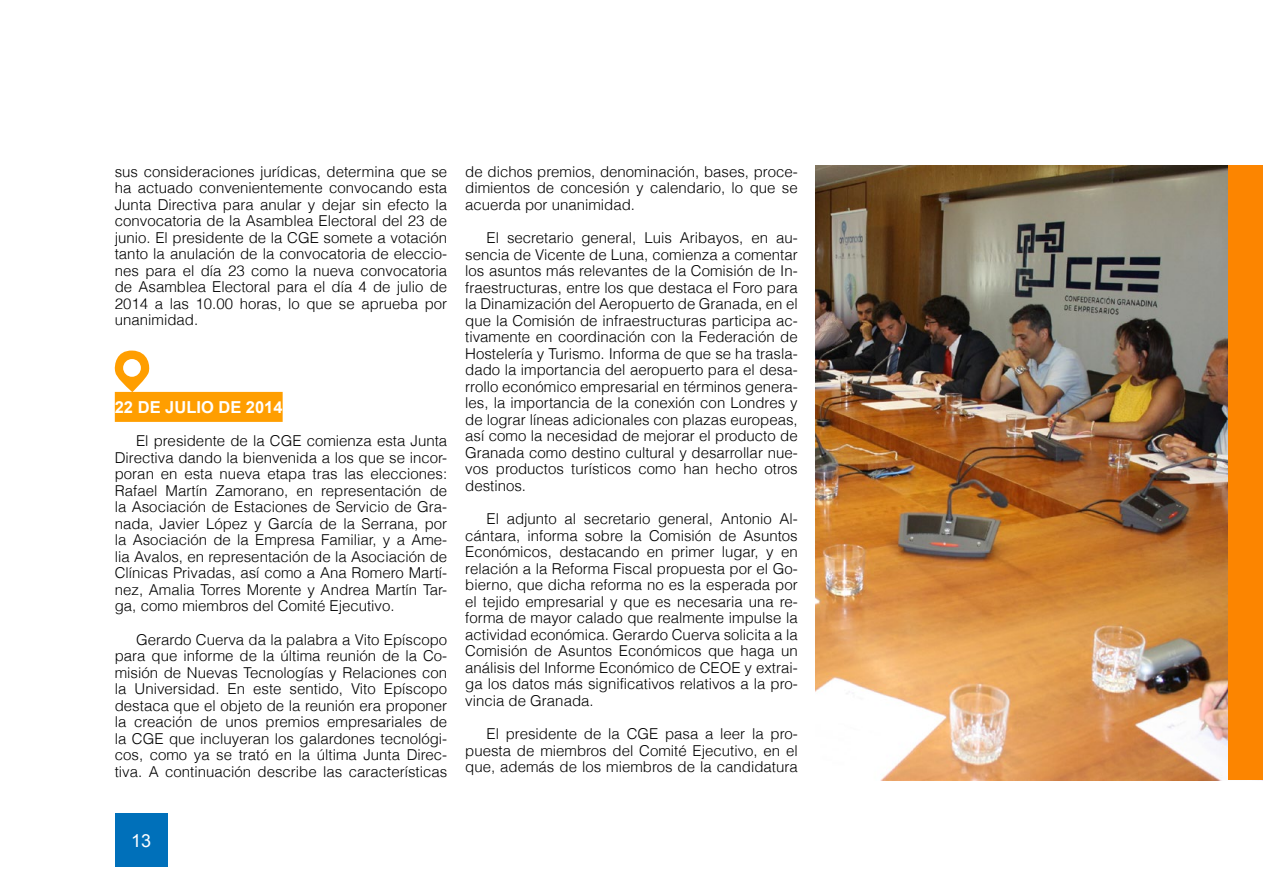
<style>
.page{position:relative;width:1263px;height:893px;background:#fff}
.page>*{position:absolute;margin:0;border:0;box-sizing:border-box;transform-origin:0 0}
.t1{font:18px "Arial";color:#fff}
.t2{font:700 16.5px "Arial";color:#fff}
.t3{font:300 15px/16.5px "Helvetica";color:#000;text-align:justify}
</style>
<div class="page">
<div style="left:115px;top:392px;width:168px;height:30px;background:#ff9e00"></div>
<svg style="left:114px;top:350px;width:36px;height:42px"></svg>
<img style="left:816px;top:166px;width:413px;height:614px">
<div style="left:1229px;top:166px;width:34px;height:614px;background:#fc8500"></div>
<div style="left:115px;top:813px;width:53px;height:54px;background:#0070ba"></div>
<p class="t3" style="left:115px;top:163px;width:334px">sus consideraciones jurídicas, determina que se ha actuado convenientemente convocando esta Junta Directiva para anular y dejar sin efecto la convocatoria de la Asamblea Electoral del 23 de junio. El presidente de la CGE somete a votación tanto la anulación de la convocatoria de eleccio&shy;nes para el día 23 como la nueva convocatoria de Asamblea Electoral para el día 4 de julio de 2014 a las 10.00 horas, lo que se aprueba por unanimidad.</p>
<p class="t2" style="left:115px;top:396px;width:169px">22 DE JULIO DE 2014</p>
<p class="t3" style="left:115px;top:433px;width:334px;text-indent:21px">El presidente de la CGE comienza esta Junta Directiva dando la bienvenida a los que se incor&shy;poran en esta nueva etapa tras las elecciones:<br>Rafael Martín Zamorano, en representación de la Asociación de Estaciones de Servicio de Gra&shy;nada, Javier López y García de la Serrana, por la Asociación de la Empresa Familiar, y a Ame&shy;lia Avalos, en representación de la Asociación de Clínicas Privadas, así como a Ana Romero Martí&shy;nez, Amalia Torres Morente y Andrea Martín Tar&shy;ga, como miembros del Comité Ejecutivo.</p>
<p class="t3" style="left:115px;top:631px;width:334px;text-indent:21px">Gerardo Cuerva da la palabra a Vito Epíscopo para que informe de la última reunión de la Co&shy;misión de Nuevas Tecnologías y Relaciones con la Universidad. En este sentido, Vito Epíscopo destaca que el objeto de la reunión era proponer la creación de unos premios empresariales de la CGE que incluyeran los galardones tecnológi&shy;cos, como ya se trató en la última Junta Direc&shy;tiva. A continuación describe las características</p>
<p class="t3" style="left:465px;top:163px;width:334px">de dichos premios, denominación, bases, proce&shy;dimientos de concesión y calendario, lo que se acuerda por unanimidad.</p>
<p class="t3" style="left:465px;top:229px;width:334px;text-indent:21px">El secretario general, Luis Aribayos, en au&shy;sencia de Vicente de Luna, comienza a comentar los asuntos más relevantes de la Comisión de In&shy;fraestructuras, entre los que destaca el Foro para la Dinamización del Aeropuerto de Granada, en el que la Comisión de infraestructuras participa ac&shy;tivamente en coordinación con la Federación de Hostelería y Turismo. Informa de que se ha trasla&shy;dado la importancia del aeropuerto para el desa&shy;rrollo económico empresarial en términos genera&shy;les, la importancia de la conexión con Londres y de lograr líneas adicionales con plazas europeas, así como la necesidad de mejorar el producto de Granada como destino cultural y desarrollar nue&shy;vos productos turísticos como han hecho otros destinos.</p>
<p class="t3" style="left:465px;top:510px;width:334px;text-indent:21px">El adjunto al secretario general, Antonio Al&shy;cántara, informa sobre la Comisión de Asuntos Económicos, destacando en primer lugar, y en relación a la Reforma Fiscal propuesta por el Go&shy;bierno, que dicha reforma no es la esperada por el tejido empresarial y que es necesaria una re&shy;forma de mayor calado que realmente impulse la actividad económica. Gerardo Cuerva solicita a la Comisión de Asuntos Económicos que haga un análisis del Informe Económico de CEOE y extrai&shy;ga los datos más significativos relativos a la pro&shy;vincia de Granada.</p>
<p class="t3" style="left:465px;top:725px;width:334px;text-indent:21px">El presidente de la CGE pasa a leer la pro&shy;puesta de miembros del Comité Ejecutivo, en el que, además de los miembros de la candidatura</p>
<p class="t1" style="left:131px;top:828px;width:22px">13</p>
</div>
